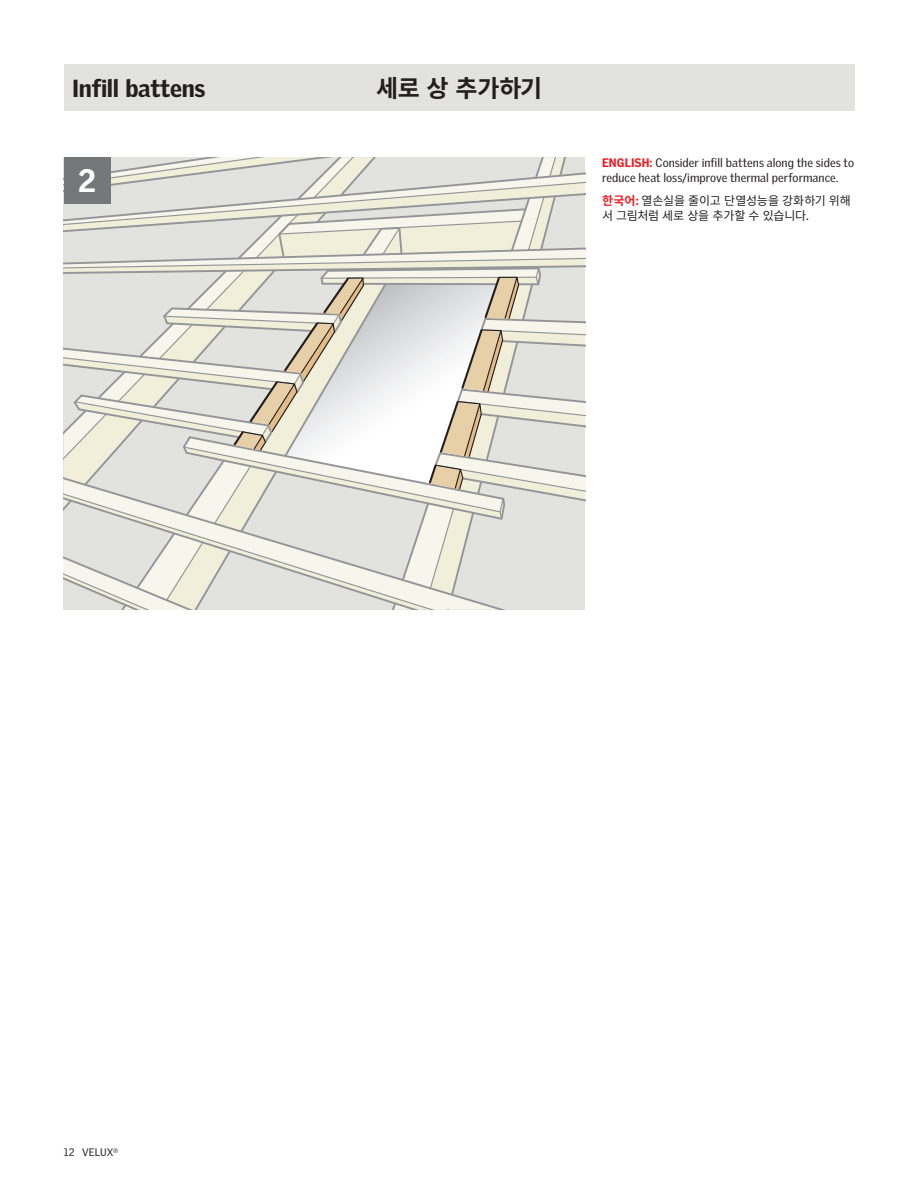
<style>
.page{position:relative;width:918px;height:1188px;background:#fff}
.page>*{position:absolute;margin:0;border:0;box-sizing:border-box;transform-origin:0 0}
.t1{font:900 31.5px "Velux Gothic";color:#fff}
.t2{font:900 24px "Velux Gothic";letter-spacing:-.01em;color:#231f20}
.t3{font:700 24px "Source Han Sans KR";letter-spacing:-.015em;color:#231f20}
.t4{font:12px/15px "Velux Gothic";letter-spacing:.005em;color:#231f20}
.t5{font:12px/15px "Source Han Sans KR";letter-spacing:-.02em;color:#231f20}
.t6{font:10.5px "Velux Gothic";letter-spacing:.005em;color:#231f20}
.s1{font-weight:900;color:#ee1d23}
.s2{font-weight:700;color:#ee1d23}
.s3{font-family:"Velux Gothic";font-weight:900;color:#ee1d23}
</style>
<div class="page">
<svg style="left:64px;top:157px;width:521px;height:452px;background:#e1e0d8"></svg>
<div style="left:64px;top:64px;width:790px;height:47px;background:#e2e2de"></div>
<div style="left:64px;top:157px;width:47px;height:47px;background:#767778"></div>
<h2 class="t2" style="left:72px;top:70px;width:135px">Infill battens</h2>
<h2 class="t3" style="left:376px;top:74px;width:168px">세로 상 추가하기</h2>
<h1 class="t1" style="left:78px;top:156px;width:19px">2</h1>
<p class="t4" style="left:602px;top:154px;width:254px"><span class="s1">ENGLISH:</span> Consider infill battens along the sides to reduce heat loss/improve thermal performance.</p>
<p class="t5" style="left:602px;top:193px;width:250px"><span class="s2">한국어</span><span class="s3">:</span> 열손실을 줄이고 단열성능을 강화하기 위해 서 그림처럼 세로 상을 추가할 수 있습니다.</p>
<p class="t6" style="left:64px;top:1144px;width:56px">12 VELUX<sup>®</sup></p>
</div>
